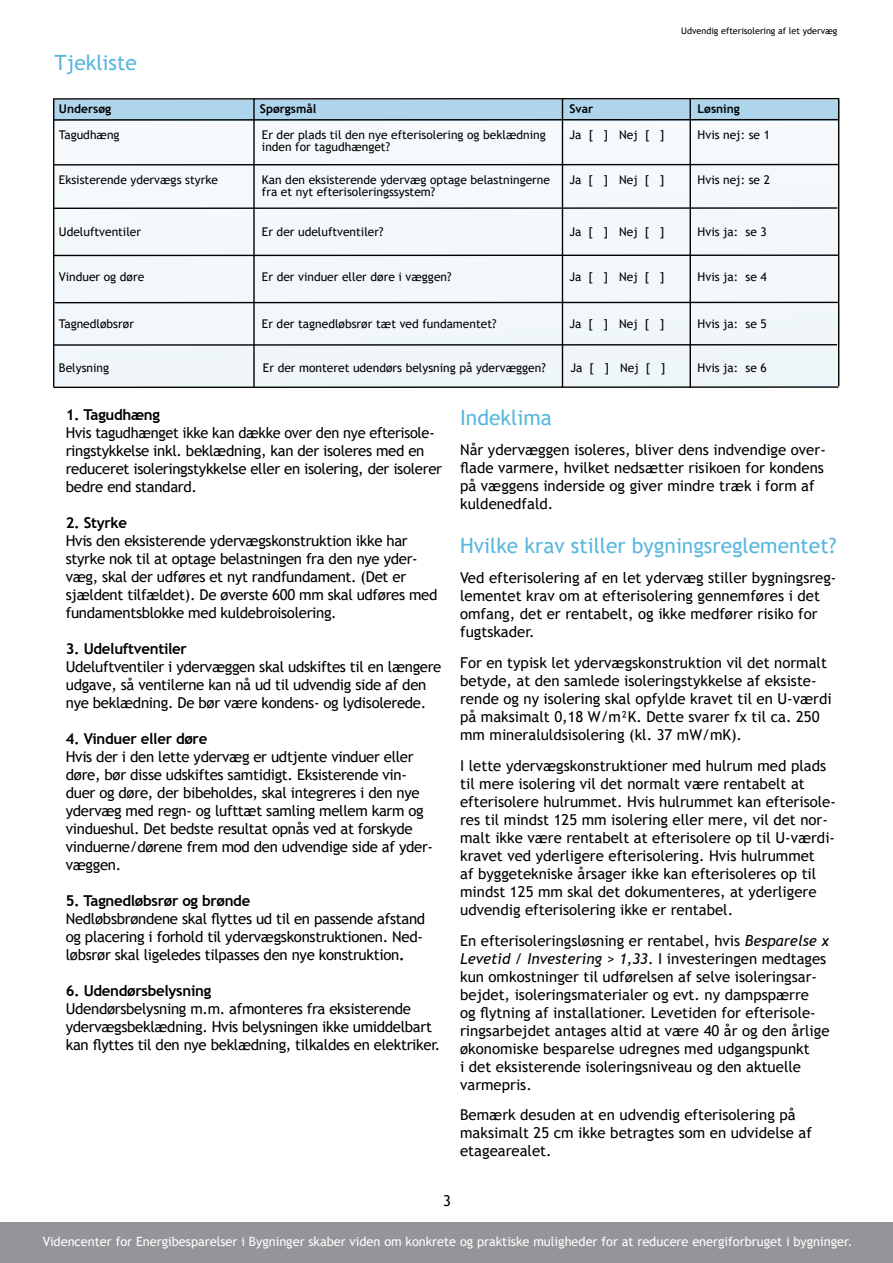
<style>
.page{position:relative;width:893px;height:1263px;background:#fff}
.page>*{position:absolute;margin:0;border:0;box-sizing:border-box;transform-origin:0 0}
.t1{font:21px "Trebuchet MS";color:#58b7dd}
.t2{font:15px/18px "Trebuchet MS";color:#000}
.t3{font:15px/18px "Trebuchet MS";letter-spacing:-.02em;color:#000}
.t4{font:700 15px "Trebuchet MS";letter-spacing:-.02em;color:#000}
.t5{font:12.75px "Trebuchet MS";color:#fff}
.t6{font:12px/12px "Trebuchet MS";color:#000}
.t7{font:700 12px "Trebuchet MS";color:#000}
.t8{font:9px "Trebuchet MS";color:#000}
.s1{font-weight:700}
.s2{font-style:italic}
</style>
<div class="page">
<div style="left:0;top:1222px;width:893px;height:41px;background:#939598"></div>
<hr style="left:54px;top:98px;width:785px;height:2px;background:#000">
<div style="left:55px;top:119px;width:784px;height:267px;background:#f2f8fb"></div>
<div style="left:53px;top:100px;width:786px;height:21px;background:#aed5eb"></div>
<hr style="left:690px;top:98px;width:1px;height:290px;background:#000">
<hr style="left:838px;top:99px;width:1px;height:287px;background:#000">
<hr style="left:54px;top:119px;width:785px;height:2px;background:#000">
<hr style="left:253px;top:98px;width:2px;height:289px;background:#000">
<hr style="left:562px;top:98px;width:1px;height:289px;background:#000">
<hr style="left:54px;top:164px;width:785px;height:1px;background:#000">
<hr style="left:54px;top:207px;width:783px;height:2px;background:#000">
<hr style="left:53px;top:254px;width:785px;height:2px;background:#000">
<hr style="left:55px;top:302px;width:783px;height:1px;background:#000">
<hr style="left:53px;top:344px;width:784px;height:2px;background:#000">
<hr style="left:54px;top:386px;width:784px;height:2px;background:#000">
<hr style="left:53px;top:98px;width:1px;height:289px;background:#000">
<p class="t8" style="left:681px;top:25px;width:158px">Udvendig efterisolering af let ydervæg</p>
<h1 class="t1" style="left:55px;top:50px;width:84px">Tjekliste</h1>
<p class="t7" style="left:59px;top:101px;width:54px">Undersøg</p>
<p class="t7" style="left:260px;top:101px;width:58px">Spørgsmål</p>
<p class="t7" style="left:569px;top:101px;width:25px">Svar</p>
<p class="t7" style="left:698px;top:101px;width:44px">Løsning</p>
<p class="t6" style="left:59px;top:129px;width:62px">Tagudhæng</p>
<p class="t6" style="left:59px;top:173px;width:160px">Eksisterende ydervægs styrke</p>
<p class="t6" style="left:262px;top:129px;width:285px">Er der plads til den nye efterisolering og beklædning inden for tagudhænget?</p>
<p class="t6" style="left:262px;top:173px;width:290px">Kan den eksisterende ydervæg optage belastningerne fra et nyt efterisoleringssystem?</p>
<p class="t6" style="left:569px;top:129px;width:97px">Ja [ ] Nej [ ]</p>
<p class="t6" style="left:569px;top:173px;width:97px">Ja [ ] Nej [ ]</p>
<p class="t6" style="left:698px;top:129px;width:74px">Hvis nej: se 1</p>
<p class="t6" style="left:698px;top:173px;width:74px">Hvis nej: se 2</p>
<p class="t6" style="left:59px;top:225px;width:84px">Udeluftventiler</p>
<p class="t6" style="left:262px;top:225px;width:123px">Er der udeluftventiler?</p>
<p class="t6" style="left:59px;top:271px;width:87px">Vinduer og døre</p>
<p class="t6" style="left:262px;top:271px;width:191px">Er der vinduer eller døre i væggen?</p>
<p class="t6" style="left:59px;top:318px;width:77px">Tagnedløbsrør</p>
<p class="t6" style="left:59px;top:361px;width:52px">Belysning</p>
<p class="t6" style="left:262px;top:318px;width:236px">Er der tagnedløbsrør tæt ved fundamentet?</p>
<p class="t6" style="left:263px;top:361px;width:284px">Er der monteret udendørs belysning på ydervæggen?</p>
<p class="t6" style="left:569px;top:225px;width:97px">Ja [ ] Nej [ ]</p>
<p class="t6" style="left:569px;top:271px;width:97px">Ja [ ] Nej [ ]</p>
<p class="t6" style="left:569px;top:318px;width:97px">Ja [ ] Nej [ ]</p>
<p class="t6" style="left:570px;top:361px;width:97px">Ja [ ] Nej [ ]</p>
<p class="t6" style="left:698px;top:225px;width:71px">Hvis ja: se 3</p>
<p class="t6" style="left:698px;top:271px;width:71px">Hvis ja: se 4</p>
<p class="t6" style="left:698px;top:318px;width:71px">Hvis ja: se 5</p>
<p class="t6" style="left:698px;top:361px;width:71px">Hvis ja: se 6</p>
<p class="t4" style="left:66px;top:405px;width:96px">1. Tagudhæng</p>
<p class="t3" style="left:66px;top:424px;width:378px">Hvis tagudhænget ikke kan dække over den nye efterisole&shy;ringstykkelse inkl. beklædning, kan der isoleres med en reduceret isoleringstykkelse eller en isolering, der isolerer bedre end standard.</p>
<p class="t4" style="left:66px;top:513px;width:63px">2. Styrke</p>
<p class="t3" style="left:66px;top:532px;width:373px">Hvis den eksisterende ydervægskonstruktion ikke har styrke nok til at optage belastningen fra den nye yder&shy;væg, skal der udføres et nyt randfundament. (Det er sjældent tilfældet). De øverste 600 mm skal udføres med fundamentsblokke med kuldebroisolering.</p>
<p class="t4" style="left:66px;top:639px;width:123px">3. Udeluftventiler</p>
<p class="t3" style="left:66px;top:658px;width:377px">Udeluftventiler i ydervæggen skal udskiftes til en længere udgave, så ventilerne kan nå ud til udvendig side af den nye beklædning. De bør være kondens- og lydisolerede.</p>
<p class="t4" style="left:66px;top:729px;width:143px">4. Vinduer eller døre</p>
<p class="t3" style="left:66px;top:748px;width:369px">Hvis der i den lette ydervæg er udtjente vinduer eller døre, bør disse udskiftes samtidigt. Eksisterende vin&shy;duer og døre, der bibeholdes, skal integreres i den nye ydervæg med regn- og lufttæt samling mellem karm og vindueshul. Det bedste resultat opnås ved at forskyde vinduerne/dørene frem mod den udvendige side af yder&shy;væggen.</p>
<p class="t4" style="left:66px;top:891px;width:186px">5. Tagnedløbsrør og brønde</p>
<p class="t3" style="left:66px;top:910px;width:361px">Nedløbsbrøndene skal flyttes ud til en passende afstand og placering i forhold til ydervægskonstruktionen. Ned&shy;løbsrør skal ligeledes tilpasses den nye konstruktion<span class="s1">.</span></p>
<p class="t4" style="left:66px;top:981px;width:147px">6. Udendørsbelysning</p>
<p class="t3" style="left:66px;top:1000px;width:376px">Udendørsbelysning m.m. afmonteres fra eksisterende ydervægsbeklædning. Hvis belysningen ikke umiddelbart kan flyttes til den nye beklædning, tilkaldes en elektriker.</p>
<h1 class="t1" style="left:460px;top:404px;width:93px">Indeklima</h1>
<p class="t2" style="left:460px;top:441px;width:367px">Når ydervæggen isoleres, bliver dens indvendige over&shy;flade varmere, hvilket nedsætter risikoen for kondens på væggens inderside og giver mindre træk i form af kuldenedfald.</p>
<h1 class="t1" style="left:460px;top:532px;width:378px">Hvilke krav stiller bygningsreglementet?</h1>
<p class="t2" style="left:460px;top:569px;width:378px">Ved efterisolering af en let ydervæg stiller bygningsreg&shy;lementet krav om at efterisolering gennemføres i det omfang, det er rentabelt, og ikke medfører risiko for fugtskader.</p>
<p class="t2" style="left:460px;top:654px;width:373px">For en typisk let ydervægskonstruktion vil det normalt betyde, at den samlede isoleringstykkelse af eksiste&shy;rende og ny isolering skal opfylde kravet til en U-værdi på maksimalt 0,18 W/m²K. Dette svarer fx til ca. 250 mm mineraluldsisolering (kl. 37 mW/mK).</p>
<p class="t2" style="left:460px;top:756px;width:377px">I lette ydervægskonstruktioner med hulrum med plads til mere isolering vil det normalt være rentabelt at efterisolere hulrummet. Hvis hulrummet kan efterisole&shy;res til mindst 125 mm isolering eller mere, vil det nor&shy;malt ikke være rentabelt at efterisolere op til U-værdi&shy;kravet ved yderligere efterisolering. Hvis hulrummet<br>af byggetekniske årsager ikke kan efterisoleres op til mindst 125 mm skal det dokumenteres, at yderligere udvendig efterisolering ikke er rentabel.</p>
<p class="t2" style="left:460px;top:931px;width:371px">En efterisoleringsløsning er rentabel, hvis <span class="s2">Besparelse x Levetid / Investering &gt; 1,33</span>. I investeringen medtages kun omkostninger til udførelsen af selve isoleringsar&shy;bejdet, isoleringsmaterialer og evt. ny dampspærre<br>og flytning af installationer. Levetiden for efterisole&shy;ringsarbejdet antages altid at være 40 år og den årlige økonomiske besparelse udregnes med udgangspunkt<br>i det eksisterende isoleringsniveau og den aktuelle varmepris.</p>
<p class="t2" style="left:460px;top:1106px;width:353px">Bemærk desuden at en udvendig efterisolering på maksimalt 25 cm ikke betragtes som en udvidelse af etagearealet.</p>
<p class="t2" style="left:443px;top:1192px;width:9px">3</p>
<p class="t5" style="left:43px;top:1233px;width:811px">Videncenter for Energibesparelser i Bygninger skaber viden om konkrete og praktiske muligheder for at reducere energiforbruget i bygninger.</p>
</div>
